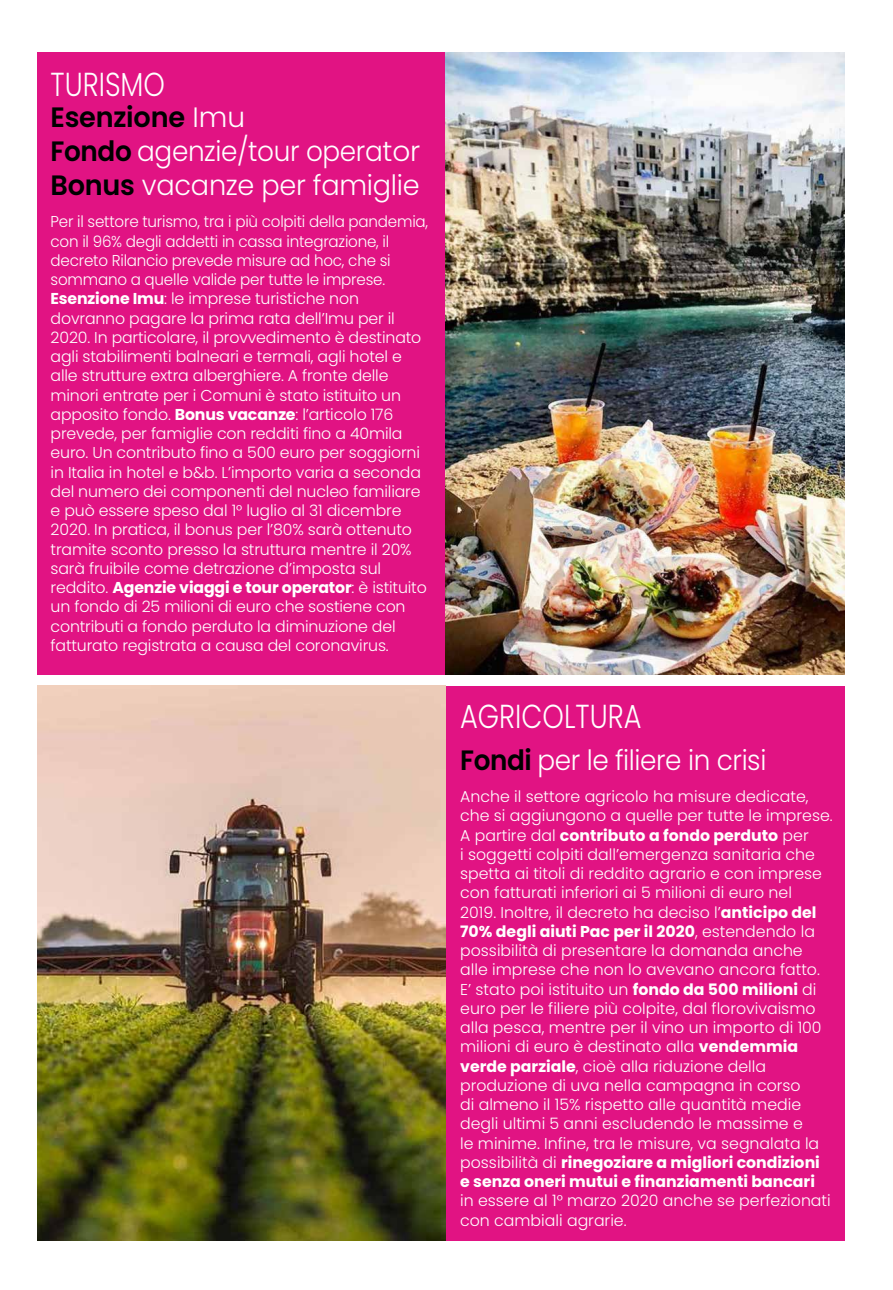
<style>
.page{position:relative;width:893px;height:1290px;background:#fff}
.page>*{position:absolute;margin:0;border:0;box-sizing:border-box;transform-origin:0 0}
.t1{font:300 33.25px "Poppins";color:#fff;scale:.82 1}
.t2{font:300 28px/33.6px "Poppins";letter-spacing:-.015em;color:#fff}
.t3{font:300 28px "Poppins";letter-spacing:-.015em;color:#fff;scale:.94 1}
.t4{font:300 15.75px/19.2px "Poppins";letter-spacing:-.01em;color:#fff;scale:.96 1}
.t5{font:300 15.75px/19.2px "Poppins";letter-spacing:-.01em;color:#fff}
.s1{font-weight:600;color:#000}
.s2{font-weight:700}
</style>
<div class="page">
<div style="left:37px;top:52px;width:408px;height:623px;background:#e11383"></div>
<img style="left:445px;top:52px;width:400px;height:623px">
<div style="left:445px;top:686px;width:400px;height:554px;background:#e11383"></div>
<img style="left:37px;top:685px;width:408px;height:555px">
<h1 class="t1" style="left:51px;top:65px;width:141px">TURISMO</h1>
<h2 class="t2" style="left:51px;top:101px;width:371px"><span class="s1">Esenzione</span> Imu<br><span class="s1">Fondo</span> agenzie/tour operator<br><span class="s1">Bonus</span> vacanze per famiglie</h2>
<p class="t4" style="left:51px;top:212px;width:395px">Per il settore turismo, tra i più colpiti della pandemia, con il 96% degli addetti in cassa integrazione, il decreto Rilancio prevede misure ad hoc, che si sommano a quelle valide per tutte le imprese.<br><span class="s2">Esenzione Imu</span>: le imprese turistiche non dovranno pagare la prima rata dell’Imu per il 2020. In particolare, il provvedimento è destinato agli stabilimenti balneari e termali, agli hotel e alle strutture extra alberghiere. A fronte delle minori entrate per i Comuni è stato istituito un apposito fondo. <span class="s2">Bonus vacanze</span>: l’articolo 176 prevede, per famiglie con redditi fino a 40mila euro. Un contributo fino a 500 euro per soggiorni in Italia in hotel e b&amp;b. L’importo varia a seconda del numero dei componenti del nucleo familiare e può essere speso dal 1° luglio al 31 dicembre 2020. In pratica, il bonus per l’80% sarà ottenuto tramite sconto presso la struttura mentre il 20% sarà fruibile come detrazione d’imposta sul reddito. <span class="s2">Agenzie viaggi e tour operator</span>: è istituito un fondo di 25 milioni di euro che sostiene con contributi a fondo perduto la diminuzione del fatturato registrata a causa del coronavirus.</p>
<h1 class="t1" style="left:460px;top:697px;width:223px">AGRICOLTURA</h1>
<h2 class="t3" style="left:460px;top:744px;width:327px"><span class="s1">Fondi</span> per le filiere in crisi</h2>
<p class="t5" style="left:460px;top:787px;width:374px">Anche il settore agricolo ha misure dedicate, che si aggiungono a quelle per tutte le imprese.<br>A partire dal <span class="s2">contributo a fondo perduto</span> per<br>i soggetti colpiti dall’emergenza sanitaria che spetta ai titoli di reddito agrario e con imprese con fatturati inferiori ai 5 milioni di euro nel<br>2019. Inoltre, il decreto ha deciso l’<span class="s2">anticipo del 70% degli aiuti Pac per il 2020</span>, estendendo la possibilità di presentare la domanda anche alle imprese che non lo avevano ancora fatto.<br>E’ stato poi istituito un <span class="s2">fondo da 500 milioni</span> di euro per le filiere più colpite, dal florovivaismo alla pesca, mentre per il vino un importo di 100 milioni di euro è destinato alla <span class="s2">vendemmia verde parziale</span>, cioè alla riduzione della produzione di uva nella campagna in corso<br>di almeno il 15% rispetto alle quantità medie degli ultimi 5 anni escludendo le massime e<br>le minime. Infine, tra le misure, va segnalata la possibilità di <span class="s2">rinegoziare a migliori condizioni e senza oneri mutui e finanziamenti bancari</span></p>
<p class="t5" style="left:460px;top:1191px;width:372px">in essere al 1° marzo 2020 anche se perfezionati con cambiali agrarie.</p>
</div>
